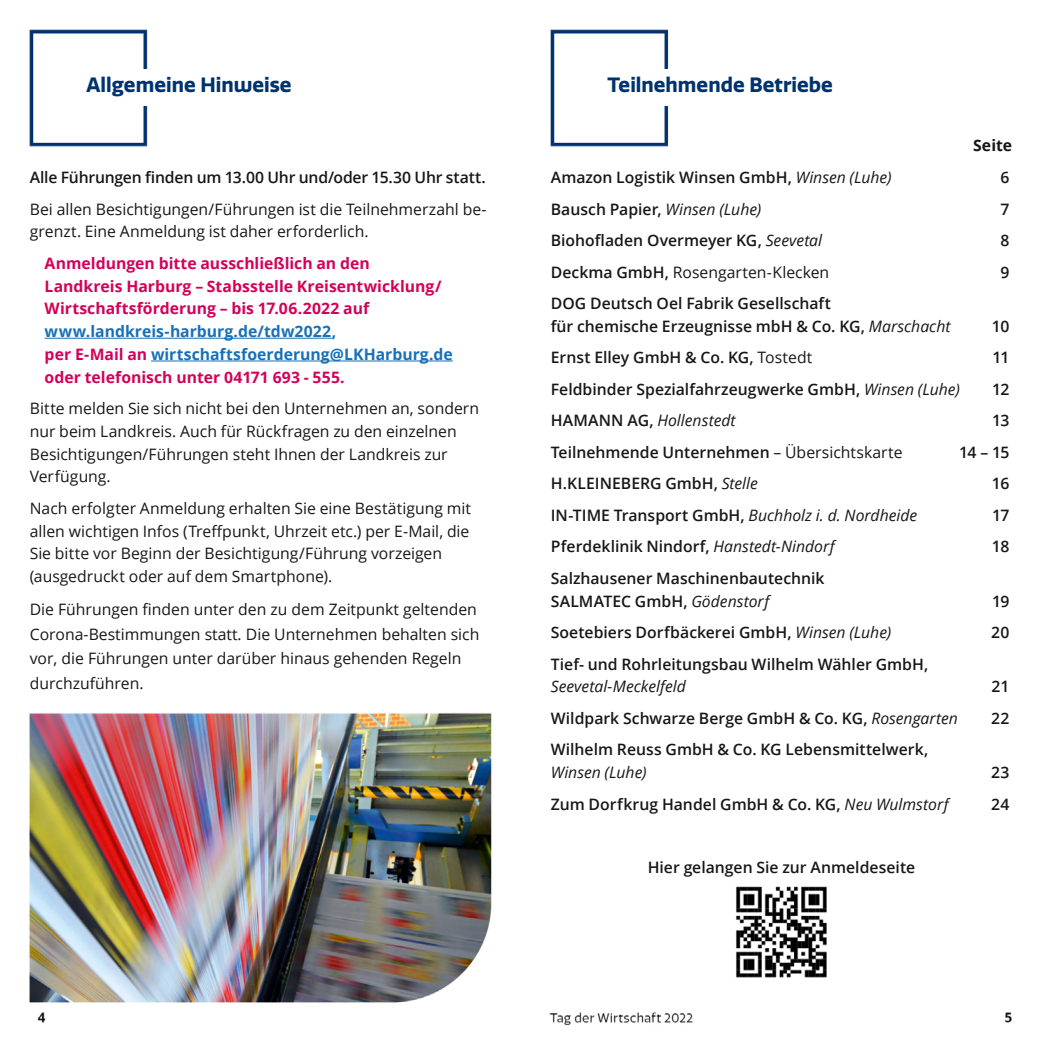
<style>
.page{position:relative;width:1042px;height:1042px;background:#fff}
.page>*{position:absolute;margin:0;border:0;box-sizing:border-box;transform-origin:0 0}
.t1{font:700 20.12px "Quatro";color:#00336e}
.t2{font:600 15.75px "Open Sans";color:#181716}
.t3{font:15.75px/22.8px "Open Sans";color:#181716}
.t4{font:700 15.75px/22.8px "Open Sans";color:#d40059}
.t5{font:700 15.75px "Open Sans";color:#1770b8}
.t6{font:italic 15.75px "Open Sans";color:#181716}
.t7{font:700 15.75px "Open Sans";color:#181716}
.s1{color:#d40059}
.s2{font-weight:400;font-style:italic}
.s3{font-weight:600}
.s4{font-weight:400}
.s5{font-weight:600;font-style:normal}
</style>
<div class="page">
<img style="left:29px;top:29px;width:983px;height:997px">
<hr style="left:45px;top:338px;width:287px;height:1px;background:#1770b8">
<hr style="left:151px;top:361px;width:302px;height:1px;background:#1770b8">
<div style="left:87px;top:70px;width:208px;height:36px;background:#fff"></div>
<div style="left:607px;top:70px;width:405px;height:36px;background:#fff"></div>
<p class="t1" style="left:87px;top:73px;width:206px">Allgemeine Hinweise</p>
<p class="t1" style="left:607px;top:73px;width:227px">Teilnehmende Betriebe</p>
<p class="t7" style="left:973px;top:135px;width:41px">Seite</p>
<p class="t2" style="left:30px;top:166px;width:457px">Alle Führungen finden um 13.00 Uhr und/oder 15.30 Uhr statt.</p>
<p class="t3" style="left:30px;top:197px;width:458px">Bei allen Besichtigungen/Führungen ist die Teilnehmerzahl be&shy;grenzt. Eine Anmeldung ist daher erforderlich.</p>
<p class="t4" style="left:45px;top:251px;width:327px">Anmeldungen bitte ausschließlich an den</p>
<p class="t4" style="left:45px;top:274px;width:398px">Landkreis Harburg – Stabsstelle Kreisentwicklung/<br>Wirtschaftsförderung – bis 17.06.2022 auf</p>
<p class="t5" style="left:45px;top:320px;width:293px">www.landkreis-harburg.de/tdw2022,</p>
<p class="t5" style="left:45px;top:343px;width:410px"><span class="s1">per E-Mail an</span> wirtschaftsfoerderung@LKHarburg.de</p>
<p class="t4" style="left:45px;top:365px;width:301px">oder telefonisch unter 04171 693 - 555.</p>
<p class="t3" style="left:30px;top:396px;width:451px">Bitte melden Sie sich nicht bei den Unternehmen an, sondern nur beim Landkreis. Auch für Rückfragen zu den einzelnen</p>
<p class="t3" style="left:30px;top:442px;width:419px">Besichtigungen/Führungen steht Ihnen der Landkreis zur</p>
<p class="t3" style="left:30px;top:465px;width:83px">Verfügung.</p>
<p class="t3" style="left:30px;top:496px;width:443px;text-align:justify">Nach erfolgter Anmeldung erhalten Sie eine Bestätigung mit allen wichtigen Infos (Treffpunkt, Uhrzeit etc.) per E-Mail, die Sie bitte vor Beginn der Besichtigung/Führung vorzeigen</p>
<p class="t3" style="left:30px;top:564px;width:304px">(ausgedruckt oder auf dem Smartphone).</p>
<p class="t3" style="left:30px;top:597px;width:451px;line-height:24.5px">Die Führungen finden unter den zu dem Zeitpunkt geltenden Corona-Bestimmungen statt. Die Unternehmen behalten sich vor, die Führungen unter darüber hinaus gehenden Regeln durchzuführen.</p>
<p class="t2" style="left:551px;top:166px;width:342px">Amazon Logistik Winsen GmbH, <span class="s2">Winsen (Luhe)</span></p>
<p class="t2" style="left:1000px;top:166px;width:10px">6</p>
<p class="t2" style="left:551px;top:198px;width:212px">Bausch Papier, <span class="s2">Winsen (Luhe)</span></p>
<p class="t2" style="left:1000px;top:198px;width:10px">7</p>
<p class="t2" style="left:551px;top:229px;width:273px">Biohofladen Overmeyer KG, <span class="s2">Seevetal</span></p>
<p class="t2" style="left:1000px;top:229px;width:10px">8</p>
<p class="t3" style="left:551px;top:260px;width:280px"><span class="s3">Deckma GmbH,</span> Rosengarten-Klecken</p>
<p class="t2" style="left:1000px;top:261px;width:10px">9</p>
<p class="t2" style="left:551px;top:292px;width:282px">DOG Deutsch Oel Fabrik Gesellschaft</p>
<p class="t2" style="left:551px;top:315px;width:401px">für chemische Erzeugnisse mbH &amp; Co. KG, <span class="s2">Marschacht</span></p>
<p class="t2" style="left:992px;top:315px;width:19px">10</p>
<p class="t2" style="left:551px;top:347px;width:263px">Ernst Elley GmbH &amp; Co. KG, <span class="s4">Tostedt</span></p>
<p class="t2" style="left:992px;top:347px;width:18px">11</p>
<p class="t2" style="left:551px;top:378px;width:411px">Feldbinder Spezialfahrzeugwerke GmbH, <span class="s2">Winsen (Luhe)</span></p>
<p class="t2" style="left:992px;top:378px;width:19px">12</p>
<p class="t6" style="left:551px;top:410px;width:186px"><span class="s5">HAMANN AG,</span> Hollenstedt</p>
<p class="t2" style="left:992px;top:410px;width:19px">13</p>
<p class="t2" style="left:551px;top:441px;width:353px">Teilnehmende Unternehmen <span class="s4">– Übersichtskarte</span></p>
<p class="t2" style="left:959px;top:441px;width:52px">14 – 15</p>
<p class="t2" style="left:551px;top:473px;width:209px">H.KLEINEBERG GmbH, <span class="s2">Stelle</span></p>
<p class="t2" style="left:992px;top:473px;width:19px">16</p>
<p class="t2" style="left:551px;top:504px;width:368px">IN-TIME Transport GmbH, <span class="s2">Buchholz i. d. Nordheide</span></p>
<p class="t2" style="left:992px;top:504px;width:19px">17</p>
<p class="t2" style="left:551px;top:536px;width:286px">Pferdeklinik Nindorf, <span class="s2">Hanstedt-Nindorf</span></p>
<p class="t2" style="left:992px;top:536px;width:19px">18</p>
<p class="t2" style="left:551px;top:567px;width:275px">Salzhausener Maschinenbautechnik</p>
<p class="t2" style="left:551px;top:590px;width:220px">SALMATEC GmbH, <span class="s2">Gödenstorf</span></p>
<p class="t2" style="left:992px;top:590px;width:19px">19</p>
<p class="t2" style="left:551px;top:621px;width:342px">Soetebiers Dorfbäckerei GmbH, <span class="s2">Winsen (Luhe)</span></p>
<p class="t2" style="left:991px;top:621px;width:20px">20</p>
<p class="t2" style="left:551px;top:653px;width:379px">Tief- und Rohrleitungsbau Wilhelm Wähler GmbH,</p>
<p class="t6" style="left:551px;top:676px;width:137px">Seevetal-Meckelfeld</p>
<p class="t2" style="left:991px;top:676px;width:19px">21</p>
<p class="t2" style="left:551px;top:707px;width:409px">Wildpark Schwarze Berge GmbH &amp; Co. KG, <span class="s2">Rosengarten</span></p>
<p class="t2" style="left:991px;top:707px;width:20px">22</p>
<p class="t2" style="left:551px;top:739px;width:379px">Wilhelm Reuss GmbH &amp; Co. KG Lebensmittelwerk,</p>
<p class="t6" style="left:551px;top:761px;width:97px">Winsen (Luhe)</p>
<p class="t2" style="left:991px;top:761px;width:20px">23</p>
<p class="t2" style="left:551px;top:793px;width:399px">Zum Dorfkrug Handel GmbH &amp; Co. KG, <span class="s2">Neu Wulmstorf</span></p>
<p class="t2" style="left:991px;top:793px;width:20px">24</p>
<p class="t2" style="left:648px;top:856px;width:269px">Hier gelangen Sie zur Anmeldeseite</p>
</div>
